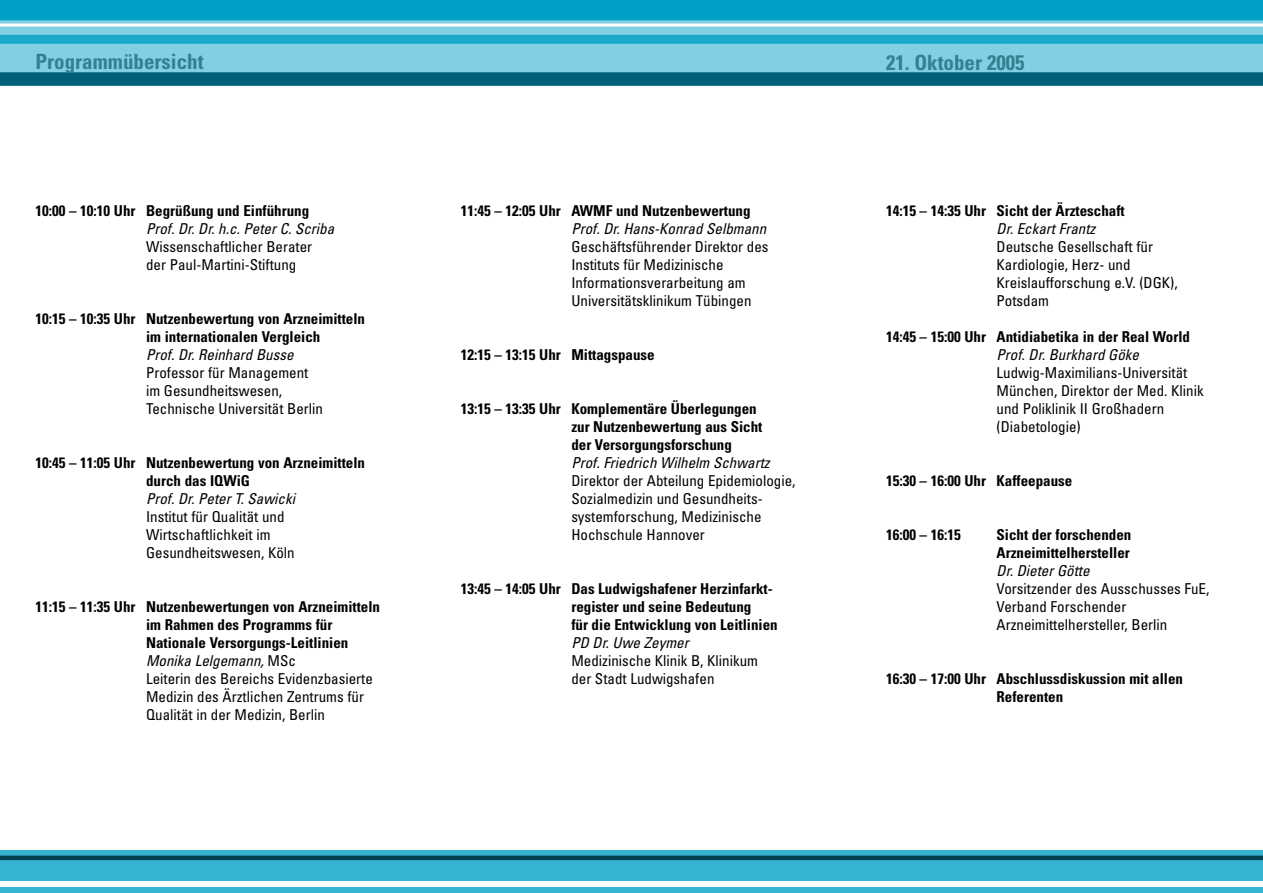
<style>
.page{position:relative;width:1263px;height:893px;background:#fff}
.page>*{position:absolute;margin:0;border:0;box-sizing:border-box;transform-origin:0 0}
.t1{font:700 condensed 21px "Univers";color:#348092}
.t2{font:700 condensed 15px/18px "Univers";color:#000}
.t3{font:condensed 15px/18px "Univers";color:#000}
.t4{font:italic condensed 15px "Univers";color:#000}
.s1{font-weight:400;font-style:italic}
.s2{font-weight:400}
</style>
<div class="page">
<div style="left:0;top:0;width:1263px;height:78px;background:#81cfe2"></div>
<div style="left:0;top:35px;width:1263px;height:9px;background:#1ba9cb"></div>
<div style="left:0;top:0;width:1263px;height:20px;background:#02a0c6"></div>
<div style="left:0;top:72px;width:1263px;height:14px;background:#016077"></div>
<div style="left:0;top:850px;width:1263px;height:43px;background:#35b3d1"></div>
<hr style="left:0;top:856px;width:1263px;height:4px;background:#01404f">
<div style="left:0;top:881px;width:1263px;height:6px;background:#fff"></div>
<hr style="left:0;top:24px;width:1263px;height:3px;background:#fff">
<h1 class="t1" style="left:36px;top:54px;width:169px">Programmübersicht</h1>
<p class="t2" style="left:36px;top:203px;width:275px">10:00 – 10:10 Uhr Begrüßung und Einführung</p>
<p class="t4" style="left:146px;top:223px;width:190px">Prof. Dr. Dr. h.c. Peter C. Scriba</p>
<p class="t3" style="left:146px;top:239px;width:168px">Wissenschaftlicher Berater der Paul-Martini-Stiftung</p>
<p class="t2" style="left:146px;top:311px;width:221px;text-indent:-111px">10:15 – 10:35 Uhr Nutzenbewertung von Arzneimitteln im internationalen Vergleich</p>
<p class="t4" style="left:146px;top:349px;width:149px">Prof. Dr. Reinhard Busse</p>
<p class="t3" style="left:146px;top:365px;width:178px">Professor für Management im Gesundheitswesen,<br>Technische Universität Berlin</p>
<p class="t2" style="left:36px;top:455px;width:331px;text-align:center">10:45 – 11:05 Uhr Nutzenbewertung von Arzneimitteln durch das IQWiG</p>
<p class="t4" style="left:146px;top:493px;width:150px">Prof. Dr. Peter T. Sawicki</p>
<p class="t3" style="left:146px;top:509px;width:150px">Institut für Qualität und<br>Wirtschaftlichkeit im<br>Gesundheitswesen, Köln</p>
<p class="t2" style="left:146px;top:599px;width:235px;text-indent:-111px">11:15 – 11:35 Uhr Nutzenbewertungen von Arzneimitteln im Rahmen des Programms für Nationale Versorgungs-Leitlinien <span class="s1">Monika Lelgemann,</span> <span class="s2">MSc<br>Leiterin des Bereichs Evidenzbasierte Medizin des Ärztlichen Zentrums für Qualität in der Medizin, Berlin</span></p>
<p class="t2" style="left:461px;top:203px;width:291px">11:45 – 12:05 Uhr AWMF und Nutzenbewertung</p>
<p class="t4" style="left:571px;top:223px;width:196px">Prof. Dr. Hans-Konrad Selbmann</p>
<p class="t3" style="left:571px;top:239px;width:199px">Geschäftsführender Direktor des<br>Instituts für Medizinische<br>Informationsverarbeitung am<br>Universitätsklinikum Tübingen</p>
<p class="t2" style="left:461px;top:347px;width:195px">12:15 – 13:15 Uhr Mittagspause</p>
<p class="t2" style="left:571px;top:401px;width:192px;text-indent:-111px">13:15 – 13:35 Uhr Komplementäre Überlegungen zur Nutzenbewertung aus Sicht der Versorgungsforschung</p>
<p class="t4" style="left:571px;top:457px;width:200px">Prof. Friedrich Wilhelm Schwartz</p>
<p class="t3" style="left:571px;top:473px;width:226px">Direktor der Abteilung Epidemiologie,<br>Sozialmedizin und Gesundheits&shy;systemforschung, Medizinische<br>Hochschule Hannover</p>
<p class="t2" style="left:571px;top:581px;width:208px;text-indent:-111px">13:45 – 14:05 Uhr Das Ludwigshafener Herzinfarkt&shy;register und seine Bedeutung<br>für die Entwicklung von Leitlinien</p>
<p class="t4" style="left:571px;top:637px;width:119px">PD Dr. Uwe Zeymer</p>
<p class="t3" style="left:571px;top:653px;width:188px">Medizinische Klinik B, Klinikum der Stadt Ludwigshafen</p>
<h1 class="t1" style="left:886px;top:55px;width:140px">21. Oktober 2005</h1>
<p class="t2" style="left:886px;top:203px;width:240px">14:15 – 14:35 Uhr Sicht der Ärzteschaft</p>
<p class="t4" style="left:996px;top:223px;width:100px">Dr. Eckart Frantz</p>
<p class="t3" style="left:996px;top:239px;width:183px">Deutsche Gesellschaft für<br>Kardiologie, Herz- und<br>Kreislaufforschung e.V. (DGK),<br>Potsdam</p>
<p class="t2" style="left:886px;top:329px;width:306px">14:45 – 15:00 Uhr Antidiabetika in der Real World</p>
<p class="t4" style="left:996px;top:349px;width:144px">Prof. Dr. Burkhard Göke</p>
<p class="t3" style="left:996px;top:365px;width:209px">Ludwig-Maximilians-Universität<br>München, Direktor der Med. Klinik und Poliklinik II Großhadern (Diabetologie)</p>
<p class="t2" style="left:886px;top:473px;width:188px">15:30 – 16:00 Uhr Kaffeepause</p>
<p class="t2" style="left:886px;top:527px;width:76px">16:00 – 16:15</p>
<p class="t2" style="left:996px;top:527px;width:136px">Sicht der forschenden<br>Arzneimittelhersteller</p>
<p class="t4" style="left:996px;top:565px;width:94px">Dr. Dieter Götte</p>
<p class="t3" style="left:996px;top:581px;width:214px">Vorsitzender des Ausschusses FuE,<br>Verband Forschender<br>Arzneimittelhersteller, Berlin</p>
<p class="t2" style="left:996px;top:671px;width:188px;text-indent:-111px">16:30 – 17:00 Uhr Abschlussdiskussion mit allen<br>Referenten</p>
</div>
